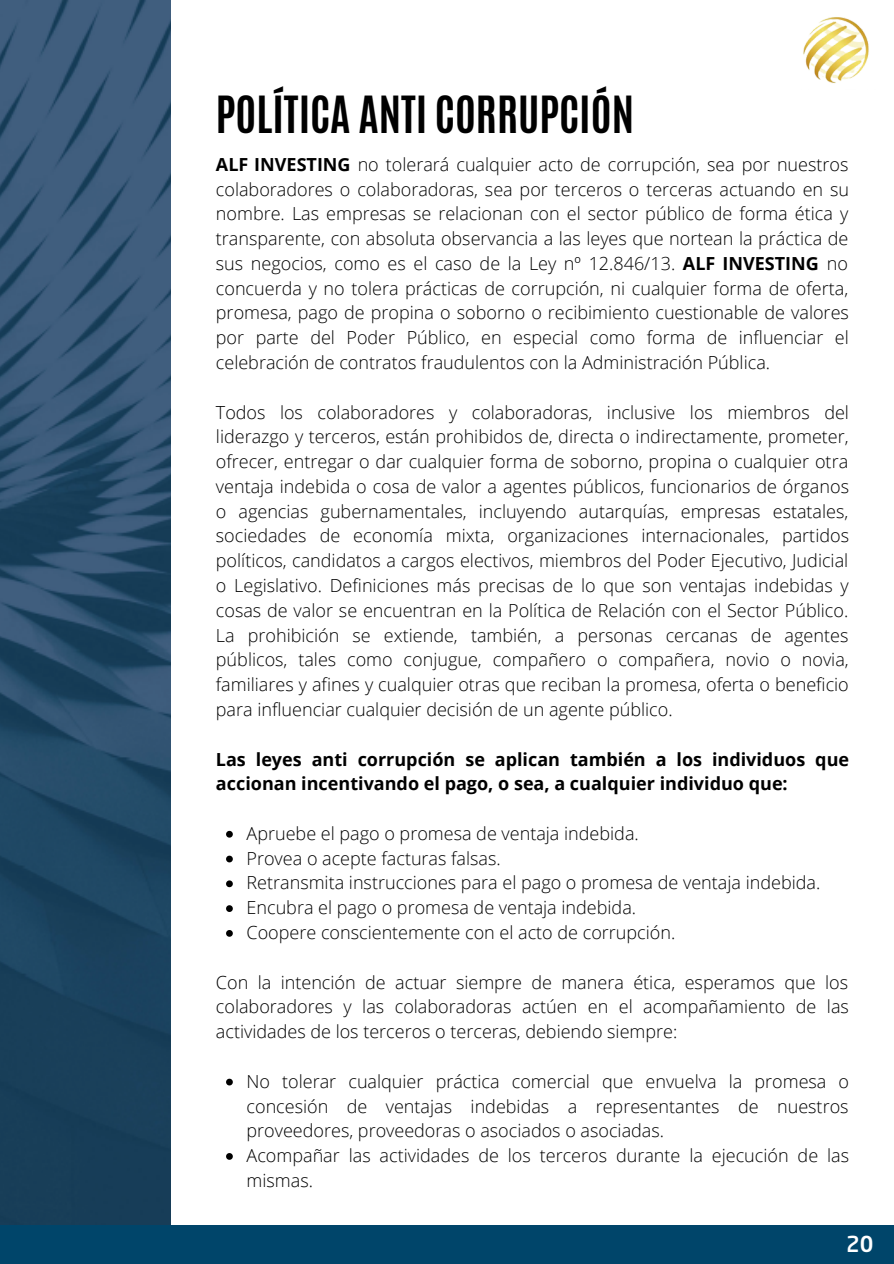
<style>
.page{position:relative;width:894px;height:1264px;background:#fff}
.page>*{position:absolute;margin:0;border:0;box-sizing:border-box;transform-origin:0 0}
.t1{font:700 42.75px "Antonio";color:#000}
.t2{font:500 21.75px "Neo Sans Pro";color:#fff}
.t3{font:300 18px/24.8px "Open Sans";color:#000;text-align:justify}
.t4{font:700 18px/24.8px "Open Sans";color:#000}
.s1{font-weight:700}
</style>
<div class="page">
<img style="left:803px;top:17px;width:66px;height:67px">
<img style="left:0;top:0;width:170px;height:1224px">
<svg style="left:226px;top:830px;width:7px;height:7px"></svg>
<svg style="left:226px;top:855px;width:7px;height:7px"></svg>
<svg style="left:226px;top:880px;width:7px;height:7px"></svg>
<svg style="left:226px;top:905px;width:7px;height:7px"></svg>
<svg style="left:226px;top:930px;width:7px;height:6px"></svg>
<svg style="left:226px;top:1078px;width:7px;height:7px"></svg>
<svg style="left:226px;top:1153px;width:7px;height:6px"></svg>
<div style="left:0;top:1224px;width:893px;height:39px;background:#00456a"></div>
<h1 class="t1" style="left:216px;top:84px;width:419px">POLÍTICA ANTI CORRUPCIÓN</h1>
<p class="t3" style="left:216px;top:151px;width:634px"><span class="s1">ALF INVESTING</span> no tolerará cualquier acto de corrupción, sea por nuestros colaboradores o colaboradoras, sea por terceros o terceras actuando en su nombre. Las empresas se relacionan con el sector público de forma ética y transparente, con absoluta observancia a las leyes que nortean la práctica de sus negocios, como es el caso de la Ley nº 12.846/13. <span class="s1">ALF INVESTING</span> no concuerda y no tolera prácticas de corrupción, ni cualquier forma de oferta, promesa, pago de propina o soborno o recibimiento cuestionable de valores por parte del Poder Público, en especial como forma de influenciar el celebración de contratos fraudulentos con la Administración Pública.</p>
<p class="t3" style="left:216px;top:399px;width:634px">Todos los colaboradores y colaboradoras, inclusive los miembros del liderazgo y terceros, están prohibidos de, directa o indirectamente, prometer, ofrecer, entregar o dar cualquier forma de soborno, propina o cualquier otra ventaja indebida o cosa de valor a agentes públicos, funcionarios de órganos o agencias gubernamentales, incluyendo autarquías, empresas estatales, sociedades de economía mixta, organizaciones internacionales, partidos políticos, candidatos a cargos electivos, miembros del Poder Ejecutivo, Judicial o Legislativo. Definiciones más precisas de lo que son ventajas indebidas y cosas de valor se encuentran en la Política de Relación con el Sector Público.<br>La prohibición se extiende, también, a personas cercanas de agentes públicos, tales como conjugue, compañero o compañera, novio o novia, familiares y afines y cualquier otras que reciban la promesa, oferta o beneficio para influenciar cualquier decisión de un agente público.</p>
<p class="t4" style="left:216px;top:746px;width:634px">Las leyes anti corrupción se aplican también a los individuos que accionan incentivando el pago, o sea, a cualquier individuo que:</p>
<p class="t3" style="left:246px;top:820px;width:575px;text-align:left">Apruebe el pago o promesa de ventaja indebida.<br>Provea o acepte facturas falsas.<br>Retransmita instrucciones para el pago o promesa de ventaja indebida.<br>Encubra el pago o promesa de ventaja indebida.<br>Coopere conscientemente con el acto de corrupción.</p>
<p class="t3" style="left:216px;top:969px;width:634px">Con la intención de actuar siempre de manera ética, esperamos que los colaboradores y las colaboradoras actúen en el acompañamiento de las actividades de los terceros o terceras, debiendo siempre:</p>
<p class="t3" style="left:246px;top:1068px;width:604px;text-align:left">No tolerar cualquier práctica comercial que envuelva la promesa o concesión de ventajas indebidas a representantes de nuestros proveedores, proveedoras o asociados o asociadas.<br>Acompañar las actividades de los terceros durante la ejecución de las mismas.</p>
<p class="t2" style="left:845px;top:1234px;width:29px">20</p>
</div>
